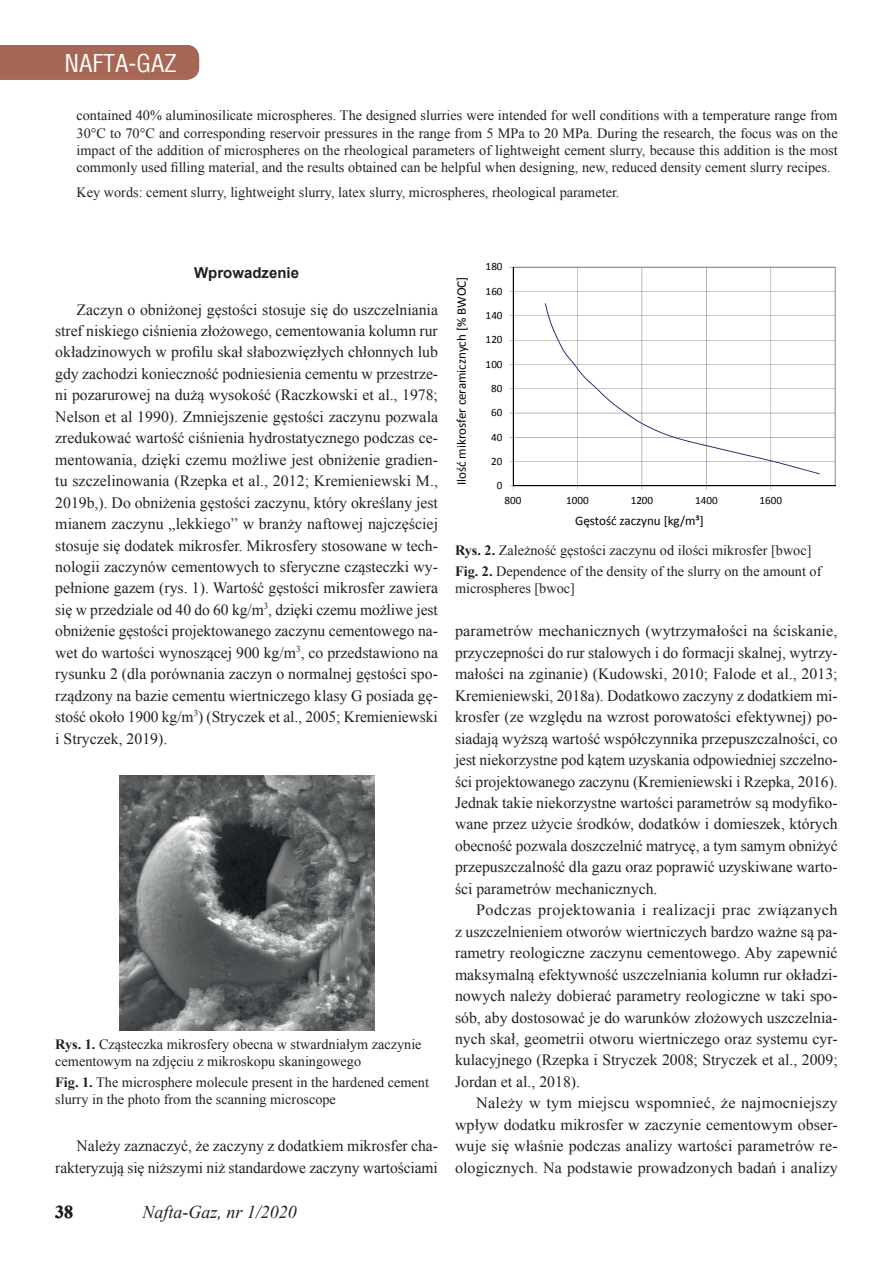
<style>
.page{position:relative;width:893px;height:1263px;background:#fff}
.page>*{position:absolute;margin:0;border:0;box-sizing:border-box;transform-origin:0 0}
.t1{font:24px "Switzerland Condensed";color:#fff}
.t2{font:italic 18px "Times New Roman";color:#231f20}
.t3{font:700 18px "Times New Roman";color:#231f20}
.t4{font:15.75px/21.5px "Times New Roman";color:#231f20;text-align:justify}
.t5{font:700 15px "Arial";color:#231f20}
.t6{font:14.25px/17.1px "Times New Roman";color:#231f20}
.t7{font:13.05px "Calibri";letter-spacing:-.005em;color:#000}
.t8{font:11.1px "Calibri";color:#000}
.s1{font-weight:700}
</style>
<div class="page">
<div style="left:0;top:45px;width:199px;height:35px;background:#a86655"></div>
<img style="left:119px;top:776px;width:255px;height:254px">
<svg style="left:509px;top:266px;width:327px;height:224px"></svg>
<svg style="left:514px;top:267px;width:322px;height:219px"></svg>
<hr style="left:513px;top:267px;width:1px;height:219px;background:#040503">
<hr style="left:513px;top:486px;width:322px;height:1px;background:#040503">
<svg style="left:509px;top:486px;width:5px;height:3px"></svg>
<svg style="left:545px;top:303px;width:275px;height:171px"></svg>
<h1 class="t1" style="left:64px;top:49px;width:114px">NAFTA-GAZ</h1>
<p class="t6" style="left:77px;top:107px;width:763px;text-align:justify">contained 40% aluminosilicate microspheres. The designed slurries were intended for well conditions with a temperature range from 30°C to 70°C and corresponding reservoir pressures in the range from 5 MPa to 20 MPa. During the research, the focus was on the impact of the addition of microspheres on the rheological parameters of lightweight cement slurry, because this addition is the most commonly used filling material, and the results obtained can be helpful when designing, new, reduced density cement slurry recipes.</p>
<p class="t6" style="left:77px;top:184px;width:544px">Key words: cement slurry, lightweight slurry, latex slurry, microspheres, rheological parameter.</p>
<p class="t5" style="left:194px;top:262px;width:107px">Wprowadzenie</p>
<p class="t4" style="left:55px;top:298px;width:384px;text-indent:21px">Zaczyn o obniżonej gęstości stosuje się do uszczelniania stref niskiego ciśnienia złożowego, cementowania kolumn rur okładzinowych w profilu skał słabozwięzłych chłonnych lub gdy zachodzi konieczność podniesienia cementu w przestrze&shy;ni pozarurowej na dużą wysokość (Raczkowski et al., 1978; Nelson et al 1990). Zmniejszenie gęstości zaczynu pozwala zredukować wartość ciśnienia hydrostatycznego podczas ce&shy;mentowania, dzięki czemu możliwe jest obniżenie gradien&shy;tu szczelinowania (Rzepka et al., 2012; Kremieniewski M., 2019b,). Do obniżenia gęstości zaczynu, który określany jest mianem zaczynu „lekkiego” w branży naftowej najczęściej stosuje się dodatek mikrosfer. Mikrosfery stosowane w tech&shy;nologii zaczynów cementowych to sferyczne cząsteczki wy&shy;pełnione gazem (rys. 1). Wartość gęstości mikrosfer zawiera się w przedziale od 40 do 60 kg/m<sup>3</sup>, dzięki czemu możliwe jest obniżenie gęstości projektowanego zaczynu cementowego na&shy;wet do wartości wynoszącej 900 kg/m<sup>3</sup>, co przedstawiono na rysunku 2 (dla porównania zaczyn o normalnej gęstości spo&shy;rządzony na bazie cementu wiertniczego klasy G posiada gę&shy;stość około 1900 kg/m<sup>3</sup>) (Stryczek et al., 2005; Kremieniewski i Stryczek, 2019).</p>
<p class="t6" style="left:55px;top:1035px;width:368px"><span class="s1">Rys. 1.</span> Cząsteczka mikrosfery obecna w stwardniałym zaczynie cementowym na zdjęciu z mikroskopu skaningowego</p>
<p class="t6" style="left:55px;top:1074px;width:375px"><span class="s1">Fig. 1.</span> The microsphere molecule present in the hardened cement slurry in the photo from the scanning microscope</p>
<p class="t4" style="left:55px;top:1135px;width:384px;text-align:right">Należy zaznaczyć, że zaczyny z dodatkiem mikrosfer cha&shy;rakteryzują się niższymi niż standardowe zaczyny wartościami</p>
<p class="t3" style="left:55px;top:1199px;width:19px">38</p>
<p class="t2" style="left:142px;top:1200px;width:156px">Nafta-Gaz, nr 1/2020</p>
<p class="t7" style="left:453px;top:485px;width:210px;rotate:-90deg">Ilość mikrosfer ceramicznych [% BWOC]</p>
<p class="t8" style="left:486px;top:260px;width:18px">180</p>
<p class="t8" style="left:486px;top:284px;width:18px">160</p>
<p class="t8" style="left:486px;top:308px;width:18px">140</p>
<p class="t8" style="left:486px;top:333px;width:18px">120</p>
<p class="t8" style="left:486px;top:357px;width:18px">100</p>
<p class="t8" style="left:491px;top:381px;width:13px">80</p>
<p class="t8" style="left:491px;top:405px;width:13px">60</p>
<p class="t8" style="left:491px;top:430px;width:13px">40</p>
<p class="t8" style="left:491px;top:454px;width:13px">20</p>
<p class="t8" style="left:497px;top:478px;width:7px">0</p>
<p class="t8" style="left:504px;top:493px;width:18px">800</p>
<p class="t8" style="left:566px;top:493px;width:24px">1000</p>
<p class="t8" style="left:631px;top:493px;width:24px">1200</p>
<p class="t8" style="left:695px;top:493px;width:24px">1400</p>
<p class="t8" style="left:760px;top:493px;width:24px">1600</p>
<p class="t7" style="left:575px;top:513px;width:130px">Gęstość zaczynu [kg/m³]</p>
<p class="t6" style="left:455px;top:539px;width:368px;line-height:21.3px"><span class="s1">Rys. 2.</span> Zależność gęstości zaczynu od ilości mikrosfer [bwoc]<br><span class="s1">Fig. 2.</span> Dependence of the density of the slurry on the amount of</p>
<p class="t6" style="left:455px;top:580px;width:121px">microspheres [bwoc]</p>
<p class="t4" style="left:455px;top:620px;width:384px">parametrów mechanicznych (wytrzymałości na ściskanie, przyczepności do rur stalowych i do formacji skalnej, wytrzy&shy;małości na zginanie) (Kudowski, 2010; Falode et al., 2013; Kremieniewski, 2018a). Dodatkowo zaczyny z dodatkiem mi&shy;krosfer (ze względu na wzrost porowatości efektywnej) po&shy;siadają wyższą wartość współczynnika przepuszczalności, co jest niekorzystne pod kątem uzyskania odpowiedniej szczelno&shy;ści projektowanego zaczynu (Kremieniewski i Rzepka, 2016).<br>Jednak takie niekorzystne wartości parametrów są modyfiko&shy;wane przez użycie środków, dodatków i domieszek, których obecność pozwala doszczelnić matrycę, a tym samym obniżyć przepuszczalność dla gazu oraz poprawić uzyskiwane warto&shy;ści parametrów mechanicznych.</p>
<p class="t4" style="left:455px;top:899px;width:384px;text-indent:21px">Podczas projektowania i realizacji prac związanych z uszczelnieniem otworów wiertniczych bardzo ważne są pa&shy;rametry reologiczne zaczynu cementowego. Aby zapewnić maksymalną efektywność uszczelniania kolumn rur okładzi&shy;nowych należy dobierać parametry reologiczne w taki spo&shy;sób, aby dostosować je do warunków złożowych uszczelnia&shy;nych skał, geometrii otworu wiertniczego oraz systemu cyr&shy;kulacyjnego (Rzepka i Stryczek 2008; Stryczek et al., 2009; Jordan et al., 2018).</p>
<p class="t4" style="left:455px;top:1092px;width:384px;text-indent:21px">Należy w tym miejscu wspomnieć, że najmocniejszy wpływ dodatku mikrosfer w zaczynie cementowym obser&shy;wuje się właśnie podczas analizy wartości parametrów re&shy;ologicznych. Na podstawie prowadzonych badań i analizy</p>
</div>
